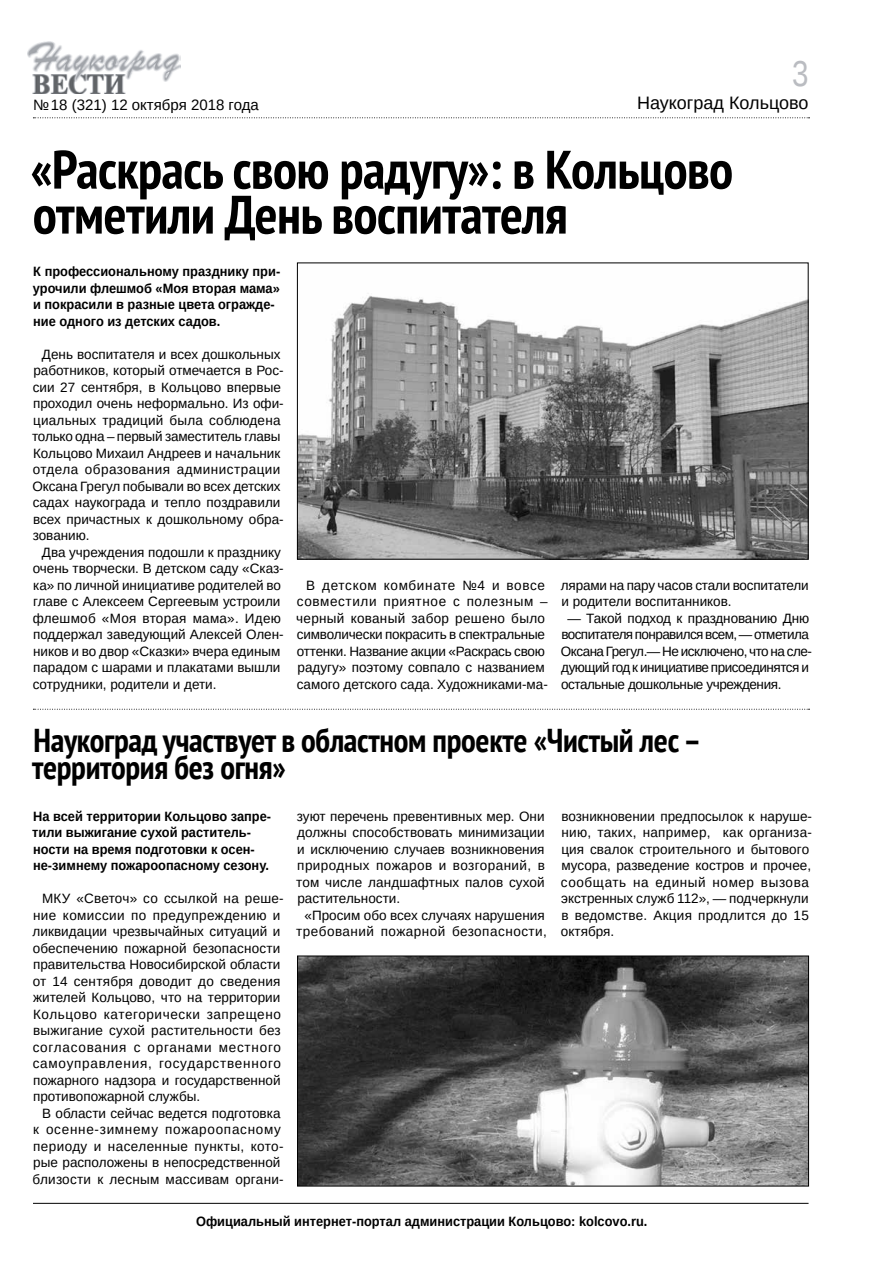
<style>
.page{position:relative;width:893px;height:1263px;background:#fff}
.page>*{position:absolute;margin:0;border:0;box-sizing:border-box;transform-origin:0 0}
.t1{font:700 condensed 54px/45px "PT Sans";letter-spacing:-.01em;color:#000}
.t2{font:36px "Liberation Sans Narrow";color:#babcc1}
.t3{font:700 condensed 33px/27px "PT Sans";letter-spacing:-.01em;color:#000}
.t4{font:18px "Liberation Sans";color:#000}
.t5{font:15px "Liberation Sans";color:#000}
.t6{font:13.5px/16.5px "Liberation Sans";color:#000}
.t7{font:700 13.5px/16.5px "Liberation Sans";color:#000;scale:.95 1}
.t8{font:13.5px/16.5px "Liberation Sans";letter-spacing:-.035em;color:#000}
.t9{font:13.5px/16.5px "Liberation Sans";letter-spacing:.02em;color:#000;text-align:center}
.t10{font:13.5px/16.5px "Liberation Sans";letter-spacing:.025em;color:#000;text-align:center}
</style>
<div class="page">
<hr style="left:33px;top:1203px;width:775px;height:1px;background:#000">
<img style="left:28px;top:42px;width:153px;height:51px">
<svg style="left:33px;top:117px;width:776px;height:1px"></svg>
<svg style="left:33px;top:709px;width:776px;height:1px"></svg>
<img style="left:299px;top:296px;width:507px;height:262px">
<div style="left:297px;top:262px;width:511px;height:298px;border:1px solid #000"></div>
<img style="left:299px;top:958px;width:508px;height:226px">
<div style="left:297px;top:956px;width:512px;height:230px;border:1px solid #000"></div>
<h2 class="t2" style="left:792px;top:53px;width:18px">3</h2>
<h3 class="t4" style="left:637px;top:92px;width:173px">Наукоград Кольцово</h3>
<h1 class="t1" style="left:31px;top:146px;width:704px">«Раскрась свою радугу»: в Кольцово отметили День воспитателя</h1>
<p class="t7" style="left:33px;top:263px;width:262px">К профессиональному празднику при&shy;урочили флешмоб «Моя вторая мама» и покрасили в разные цвета огражде&shy;ние одного из детских садов.</p>
<p class="t6" style="left:32px;top:346px;width:253px;text-indent:10px">День воспитателя и всех дошкольных работников, который отмечается в Рос&shy;сии 27 сентября, в Кольцово впервые проходил очень неформально. Из офи&shy;циальных традиций была соблюдена только одна – первый заместитель главы Кольцово Михаил Андреев и начальник отдела образования администрации Оксана Грегул побывали во всех детских садах наукограда и тепло поздравили всех причастных к дошкольному обра&shy;зованию.</p>
<p class="t6" style="left:33px;top:544px;width:253px;text-indent:9px">Два учреждения подошли к празднику очень творчески. В детском саду «Сказ&shy;ка» по личной инициативе родителей во главе с Алексеем Сергеевым устроили флешмоб «Моя вторая мама». Идею поддержал заведующий Алексей Олен&shy;ников и во двор «Сказки» вчера единым парадом с шарами и плакатами вышли сотрудники, родители и дети.</p>
<p class="t5" style="left:33px;top:95px;width:227px">№ 18 (321) 12 октября 2018 года</p>
<p class="t6" style="left:296px;top:577px;width:253px;text-align:center">В детском комбинате №4 и вовсе совместили приятное с полезным – черный кованый забор решено было символически покрасить в спектральные оттенки. Название акции «Раскрась свою радугу» поэтому совпало с названием самого детского сада. Художниками-ма-</p>
<p class="t6" style="left:561px;top:577px;width:249px">лярами на пару часов стали воспитатели и родители воспитанников.</p>
<p class="t8" style="left:561px;top:610px;width:252px;text-indent:6px">— Такой подход к празднованию Дню воспитателя понравился всем, — отметила Оксана Грегул.— Не исключено, что на сле&shy;дующий год к инициативе присоединятся и остальные дошкольные учреждения.</p>
<h3 class="t3" style="left:32px;top:726px;width:671px">Наукоград участвует в областном проекте «Чистый лес – территория без огня»</h3>
<p class="t7" style="left:32px;top:808px;width:253px">На всей территории Кольцово запре&shy;тили выжигание сухой раститель&shy;ности на время подготовки к осен&shy;не-зимнему пожароопасному сезону.</p>
<p class="t6" style="left:33px;top:890px;width:253px;text-indent:9px">МКУ «Светоч» со ссылкой на реше&shy;ние комиссии по предупреждению и ликвидации чрезвычайных ситуаций и обеспечению пожарной безопасности правительства Новосибирской области от 14 сентября доводит до сведения жителей Кольцово, что на территории Кольцово категорически запрещено выжигание сухой растительности без согласования с органами местного самоуправления, государственного пожарного надзора и государственной противопожарной службы.</p>
<p class="t9" style="left:33px;top:1105px;width:253px">В области сейчас ведется подготовка<br>к осенне-зимнему пожароопасному периоду и населенные пункты, кото&shy;рые расположены в непосредственной близости к лесным массивам органи-</p>
<p class="t6" style="left:296px;top:808px;width:250px;text-align:justify">зуют перечень превентивных мер. Они должны способствовать минимизации и исключению случаев возникновения природных пожаров и возгораний, в том числе ландшафтных палов сухой растительности.</p>
<p class="t10" style="left:296px;top:907px;width:252px">«Просим обо всех случаях нарушения требований пожарной безопасности,</p>
<p class="t6" style="left:561px;top:808px;width:253px">возникновении предпосылок к наруше&shy;нию, таких, например, как организа&shy;ция свалок строительного и бытового мусора, разведение костров и прочее, сообщать на единый номер вызова экстренных служб 112», — подчеркнули в ведомстве. Акция продлится до 15 октября.</p>
<p class="t7" style="left:196px;top:1214px;width:477px">Официальный интернет-портал администрации Кольцово: kolcovo.ru.</p>
</div>
